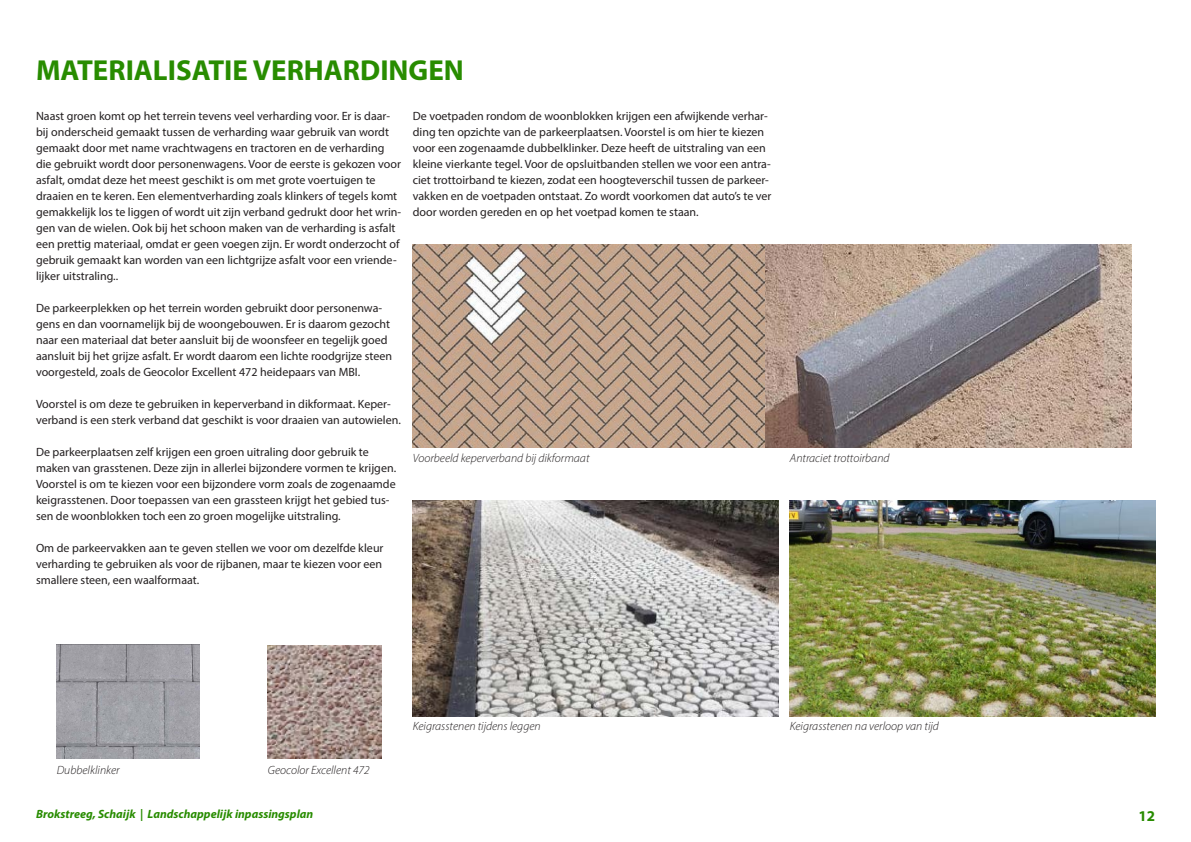
<style>
.page{position:relative;width:1191px;height:842px;background:#fff}
.page>*{position:absolute;margin:0;border:0;box-sizing:border-box;transform-origin:0 0}
.hoofdstuk{font:700 29px "Myriad Pro";color:#288c00}
.t1{font:700 15px "Myriad Pro";color:#288c00}
.t2{font:12px/16px "Myriad Pro";color:#231f20}
.Onderschrift{font:italic 300 12px "Myriad Pro";color:#231f20}
.t3{font:italic 700 12px "Myriad Pro";color:#288c00}
</style>
<div class="page">
<img style="left:268px;top:645px;width:113px;height:113px">
<img style="left:413px;top:245px;width:352px;height:203px">
<img style="left:413px;top:500px;width:365px;height:216px">
<img style="left:790px;top:500px;width:365px;height:216px">
<img style="left:765px;top:245px;width:366px;height:203px">
<img style="left:57px;top:645px;width:142px;height:113px">
<p class="hoofdstuk" style="left:36px;top:51px;width:429px">MATERIALISATIE VERHARDINGEN</p>
<p class="t2" style="left:36px;top:107px;width:367px">Naast groen komt op het terrein tevens veel verharding voor. Er is daar&shy;bij onderscheid gemaakt tussen de verharding waar gebruik van wordt gemaakt door met name vrachtwagens en tractoren en de verharding die gebruikt wordt door personenwagens. Voor de eerste is gekozen voor asfalt, omdat deze het meest geschikt is om met grote voertuigen te draaien en te keren. Een elementverharding zoals klinkers of tegels komt gemakkelijk los te liggen of wordt uit zijn verband gedrukt door het wrin&shy;gen van de wielen. Ook bij het schoon maken van de verharding is asfalt een prettig materiaal, omdat er geen voegen zijn. Er wordt onderzocht of gebruik gemaakt kan worden van een lichtgrijze asfalt voor een vriende&shy;lijker uitstraling..</p>
<p class="t2" style="left:36px;top:299px;width:357px">De parkeerplekken op het terrein worden gebruikt door personenwa&shy;gens en dan voornamelijk bij de woongebouwen. Er is daarom gezocht naar een materiaal dat beter aansluit bij de woonsfeer en tegelijk goed aansluit bij het grijze asfalt. Er wordt daarom een lichte roodgrijze steen voorgesteld, zoals de Geocolor Excellent 472 heidepaars van MBI.</p>
<p class="t2" style="left:36px;top:395px;width:366px">Voorstel is om deze te gebruiken in keperverband in dikformaat. Keper&shy;verband is een sterk verband dat geschikt is voor draaien van autowielen.</p>
<p class="t2" style="left:36px;top:443px;width:362px">De parkeerplaatsen zelf krijgen een groen uitraling door gebruik te maken van grasstenen. Deze zijn in allerlei bijzondere vormen te krijgen.<br>Voorstel is om te kiezen voor een bijzondere vorm zoals de zogenaamde keigrasstenen. Door toepassen van een grassteen krijgt het gebied tus&shy;sen de woonblokken toch een zo groen mogelijke uitstraling.</p>
<p class="t2" style="left:36px;top:539px;width:349px;text-align:justify">Om de parkeervakken aan te geven stellen we voor om dezelfde kleur verharding te gebruiken als voor de rijbanen, maar te kiezen voor een smallere steen, een waalformaat.</p>
<p class="t2" style="left:413px;top:107px;width:360px">De voetpaden rondom de woonblokken krijgen een afwijkende verhar&shy;ding ten opzichte van de parkeerplaatsen. Voorstel is om hier te kiezen voor een zogenaamde dubbelklinker. Deze heeft de uitstraling van een kleine vierkante tegel. Voor de opsluitbanden stellen we voor een antra&shy;ciet trottoirband te kiezen, zodat een hoogteverschil tussen de parkeer&shy;vakken en de voetpaden ontstaat. Zo wordt voorkomen dat auto’s te ver door worden gereden en op het voetpad komen te staan.</p>
<p class="Onderschrift" style="left:413px;top:451px;width:178px">Voorbeeld keperverband bij dikformaat</p>
<p class="Onderschrift" style="left:790px;top:451px;width:101px">Antraciet trottoirband</p>
<p class="Onderschrift" style="left:57px;top:763px;width:64px">Dubbelklinker</p>
<p class="Onderschrift" style="left:268px;top:763px;width:103px">Geocolor Excellent 472</p>
<p class="Onderschrift" style="left:413px;top:719px;width:129px">Keigrasstenen tijdens leggen</p>
<p class="Onderschrift" style="left:790px;top:719px;width:151px">Keigrasstenen na verloop van tijd</p>
<p class="t3" style="left:36px;top:806px;width:279px">Brokstreeg, Schaijk | Landschappelijk inpassingsplan</p>
<p class="t1" style="left:1138px;top:806px;width:18px">12</p>
</div>
